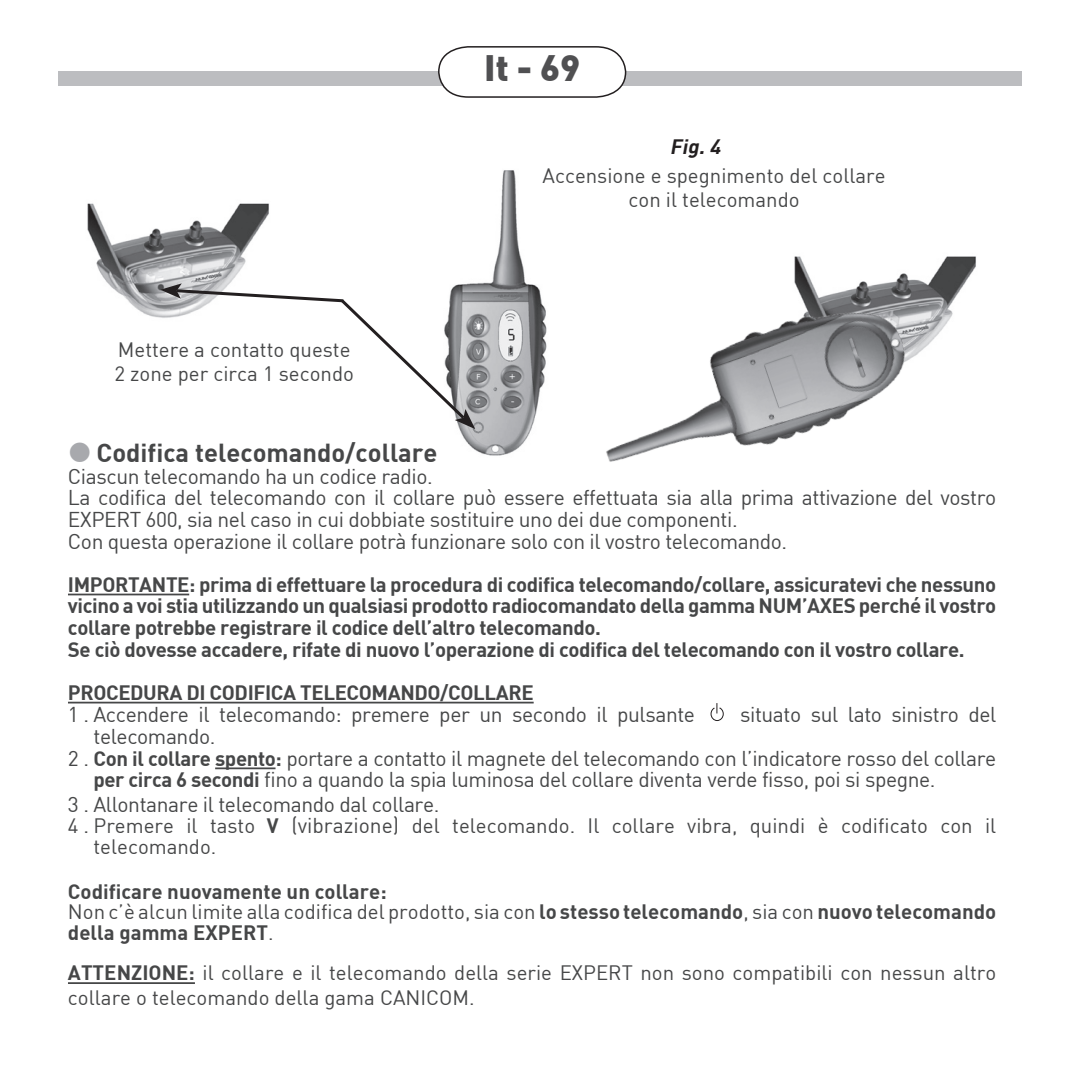
<style>
.page{position:relative;width:1065px;height:1068px;background:#fff}
.page>*{position:absolute;margin:0;border:0;box-sizing:border-box;transform-origin:0 0}
.t1{font:900 36px "DIN";color:#505052}
.t2{font:700 25.5px "DIN";color:#464748}
.t3{font:21px/21.6px "DIN";letter-spacing:-.02em;color:#464748}
.t4{font:700 20.4px/21.6px "DIN";letter-spacing:-.02em;color:#464748}
.t5{font:20.4px/24.6px "DIN";color:#464748}
.t6{font:700 20.4px/20.4px "DIN";color:#464748}
.t7{font:italic 700 20.4px "DIN";color:#231f20}
.s1{font-weight:700;font-size:20.4px}
.s2{font-size:21px}
.s3{font-weight:700}
.s4{font-weight:400}
</style>
<div class="page">
<div style="left:59px;top:72px;width:962px;height:14px;background:#bcbdc0"></div>
<img style="left:459px;top:170px;width:88px;height:286px">
<img style="left:87px;top:203px;width:182px;height:115px">
<svg style="left:160px;top:283px;width:315px;height:146px"></svg>
<img style="left:794px;top:256px;width:182px;height:67px">
<img style="left:606px;top:258px;width:341px;height:204px">
<svg style="left:437px;top:46px;width:190px;height:52px"></svg>
<hr style="left:68px;top:593px;width:121px;height:2px;background:#464748">
<hr style="left:68px;top:701px;width:465px;height:2px;background:#464748">
<hr style="left:215px;top:767px;width:60px;height:2px;background:#464748">
<hr style="left:68px;top:981px;width:127px;height:2px;background:#464748">
<svg style="left:710px;top:703px;width:13px;height:17px"></svg>
<h1 class="t1" style="left:484px;top:44px;width:97px">It - 69</h1>
<p class="t5" style="left:114px;top:337px;width:241px">Mettere a contatto queste<br>2 zone per circa 1 secondo</p>
<p class="t7" style="left:669px;top:133px;width:56px">Fig.4</p>
<p class="t5" style="left:542px;top:163px;width:344px;text-align:center">Accensione e spegnimento del collare con il telecomando</p>
<p class="t2" style="left:97px;top:436px;width:342px">Codifica telecomando/collare</p>
<p class="t3" style="left:68px;top:464px;width:929px">Ciascun telecomando ha un codice radio.<br>La codifica del telecomando con il collare può essere effettuata sia alla prima attivazione del vostro EXPERT 600, sia nel caso in cui dobbiate sostituire uno dei due componenti.<br>Con questa operazione il collare potrà funzionare solo con il vostro telecomando.</p>
<p class="t4" style="left:68px;top:572px;width:929px">IMPORTANTE: prima di effettuare la procedura di codifica telecomando/collare, assicuratevi che nessuno vicino a voi stia utilizzando un qualsiasi prodotto radiocomandato della gamma NUM’AXES perché il vostro collare potrebbe registrare il codice dell’altro telecomando.<br>Se ciò dovesse accadere, rifate di nuovo l’operazione di codifica del telecomando con il vostro collare.</p>
<p class="t4" style="left:68px;top:680px;width:467px">PROCEDURA DI CODIFICA TELECOMANDO/COLLARE</p>
<p class="t3" style="left:68px;top:703px;width:628px">1 . Accendere il telecomando: premere per un secondo il pulsante</p>
<p class="t3" style="left:739px;top:703px;width:258px">situato sul lato sinistro del</p>
<p class="t3" style="left:93px;top:725px;width:123px">telecomando.</p>
<p class="t3" style="left:68px;top:746px;width:929px">2 . <span class="s1">Con il collare spento:</span> portare a contatto il magnete del telecomando con l’indicatore rosso del collare</p>
<p class="t3" style="left:93px;top:768px;width:843px"><span class="s1">per circa 6 secondi</span> fino a quando la spia luminosa del collare diventa verde fisso, poi si spegne.</p>
<p class="t3" style="left:68px;top:792px;width:373px">3 . Allontanare il telecomando dal collare.</p>
<p class="t5" style="left:93px;top:815px;width:904px;line-height:20.4px;text-indent:-26px">4 <span class="s2">.</span> Premere il tasto <span class="s3">V</span> <span class="s2">(vibrazione)</span> del telecomando. Il collare vibra, quindi è codificato con il telecomando.</p>
<p class="t6" style="left:68px;top:879px;width:929px">Codificare nuovamente un collare:<br><span class="s4">Non c’è alcun limite alla codifica del prodotto, sia con</span> lo stesso telecomando<span class="s4">, sia con</span> nuovo telecomando della gamma EXPERT<span class="s4">.</span></p>
<p class="t5" style="left:68px;top:959px;width:929px"><span class="s3">ATTENZIONE:</span> il collare e il telecomando della serie EXPERT non sono compatibili con nessun altro collare o telecomando della gama CANICOM.</p>
</div>
